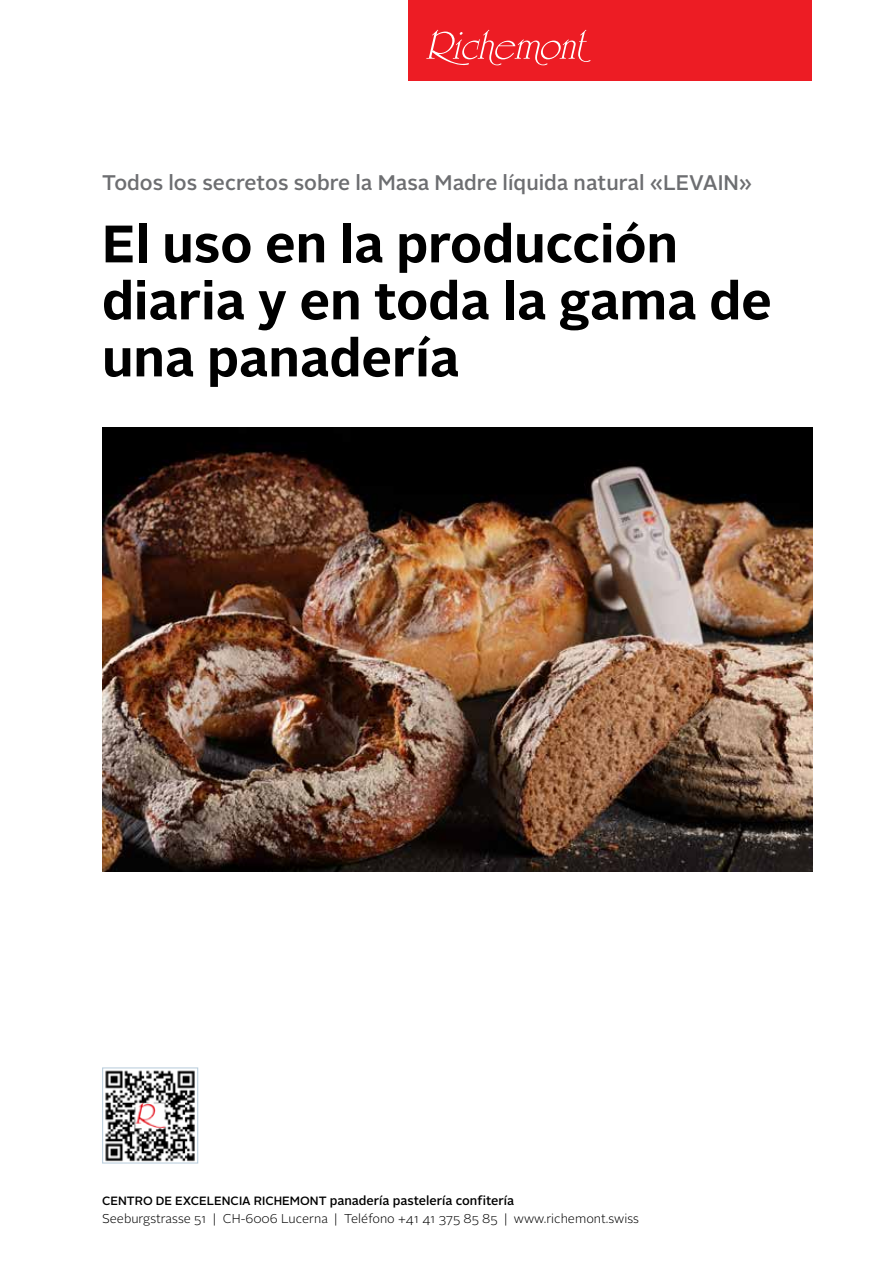
<style>
.page{position:relative;width:893px;height:1263px;background:#fff}
.page>*{position:absolute;margin:0;border:0;box-sizing:border-box;transform-origin:0 0}
.t1{font:700 52.5px/57px "Alright Sans";color:#000}
.t2{font:500 21.15px "Alright Sans";color:#6d6e71}
.t3{font:300 12.75px/18px "Alright Sans";color:#000}
.s1{font-weight:500;font-size:12px}
.s2{font-weight:500}
</style>
<div class="page">
<div style="left:408px;top:0;width:404px;height:81px;background:#ed1c24"></div>
<svg style="left:426px;top:30px;width:164px;height:35px"></svg>
<img style="left:102px;top:427px;width:710px;height:445px">
<img style="left:105px;top:1070px;width:90px;height:91px">
<div style="left:102px;top:1067px;width:96px;height:96px;border:1px solid #bdd0de"></div>
<h2 class="t2" style="left:102px;top:168px;width:652px">Todos los secretos sobre la Masa Madre líquida natural «LEVAIN»</h2>
<h1 class="t1" style="left:102px;top:216px;width:671px">El uso en la producción diaria y en toda la gama de una panadería</h1>
<p class="t3" style="left:102px;top:1191px;width:538px"><span class="s1">CENTRO DE EXCELENCIA RICHEMONT</span> <span class="s2">panadería pastelería confitería<br></span>Seeburgstrasse 51 | CH-6006 Lucerna | Teléfono +41 41 375 85 85 | www.richemont.swiss</p>
</div>
